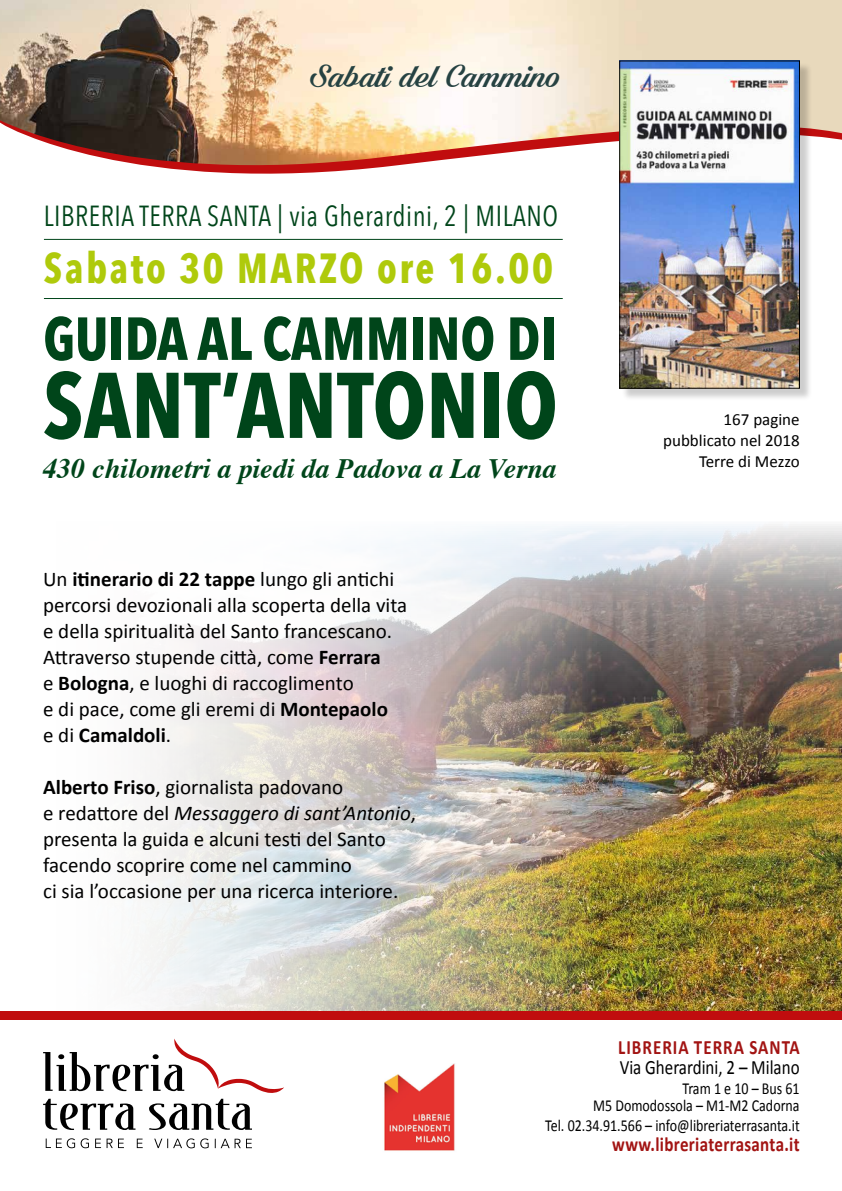
<style>
.page{position:relative;width:842px;height:1191px;background:#fff}
.page>*{position:absolute;margin:0;border:0;box-sizing:border-box;transform-origin:0 0}
.t1{font:700 92px "Avenir Next Condensed";color:#00451a;scale:.95 1}
.t2{font:700 60px "Avenir Next Condensed";color:#00451a;scale:.95 1}
.t3{font:700 42px "Avenir Next Condensed";letter-spacing:.065em;color:#afca0b;scale:.95 1}
.t4{font:35px "Shaded Larch PERSONALUSEONLY";color:#264242}
.t5{font:29px "Avenir Next Condensed";letter-spacing:.02em;color:#00451a;scale:.95 1}
.t6{font:italic 700 28px "Times";color:#00451a}
.t7{font:21px/26px "Calibri";color:#000}
.t8{font:700 20.4px "Calibri";letter-spacing:.02em;color:#a21413;scale:.83 1}
.t9{font:20.4px "Calibri";color:#000;scale:.83 1}
.t10{font:700 20.4px "Calibri";letter-spacing:.06em;color:#a21413;scale:.83 1}
.t11{font:17px/21px "Calibri";color:#000;text-align:right}
.t12{font:16.8px/17px "Calibri";color:#000;text-align:right;scale:.83 1}
.s1{font-weight:700}
.s2{font-style:italic}
</style>
<div class="page">
<img style="left:597px;top:524px;width:245px;height:487px">
<img style="left:145px;top:526px;width:452px;height:485px">
<img style="left:0;top:0;width:842px;height:107px">
<svg style="left:46px;top:1138px;width:29px;height:10px"></svg>
<svg style="left:81px;top:1138px;width:8px;height:10px"></svg>
<svg style="left:95px;top:1138px;width:6px;height:10px"></svg>
<svg style="left:107px;top:1138px;width:17px;height:10px"></svg>
<svg style="left:137px;top:1138px;width:6px;height:10px"></svg>
<svg style="left:154px;top:1138px;width:55px;height:10px"></svg>
<svg style="left:215px;top:1138px;width:37px;height:10px"></svg>
<svg style="left:43px;top:1039px;width:241px;height:91px"></svg>
<img style="left:384px;top:1063px;width:71px;height:88px">
<svg style="left:0;top:110px;width:842px;height:130px"></svg>
<div style="left:621px;top:62px;width:191px;height:339px;background:#000;opacity:.2"></div>
<img style="left:621px;top:63px;width:177px;height:323px">
<div style="left:619px;top:61px;width:181px;height:327px;border:1px solid #000"></div>
<hr style="left:44px;top:298px;width:519px;height:1px;background:#00451a">
<hr style="left:44px;top:239px;width:519px;height:1px;background:#00451a">
<div style="left:0;top:1011px;width:842px;height:9px;background:#c00d0e"></div>
<h3 class="t4" style="left:310px;top:56px;width:252px">Sabati del Cammino</h3>
<h3 class="t5" style="left:44px;top:191px;width:543px">LIBRERIA TERRA SANTA | via Gherardini, 2 | MILANO</h3>
<h3 class="t3" style="left:44px;top:242px;width:537px">Sabato 30 MARZO ore 16.00</h3>
<h2 class="t2" style="left:43px;top:302px;width:542px">GUIDA AL CAMMINO DI</h2>
<h1 class="t1" style="left:43px;top:349px;width:543px">SANT’ANTONIO</h1>
<h3 class="t6" style="left:43px;top:442px;width:515px">430 chilometri a piedi da Padova a La Verna</h3>
<p class="t7" style="left:43px;top:566px;width:366px">Un <span class="s1">itinerario di 22 tappe</span> lungo gli antichi percorsi devozionali alla scoperta della vita e della spiritualità del Santo francescano.<br>Attraverso stupende città, come <span class="s1">Ferrara<br></span>e <span class="s1">Bologna</span>, e luoghi di raccoglimento<br>e di pace, come gli eremi di <span class="s1">Montepaolo<br></span>e di <span class="s1">Camaldoli</span>.</p>
<p class="t7" style="left:43px;top:774px;width:375px"><span class="s1">Alberto Friso</span>, giornalista padovano<br>e redattore del <span class="s2">Messaggero di sant’Antonio</span>, presenta la guida e alcuni testi del Santo facendo scoprire come nel cammino<br>ci sia l’occasione per una ricerca interiore.</p>
<p class="t11" style="left:663px;top:408px;width:138px">167 pagine pubblicato nel 2018<br>Terre di Mezzo</p>
<p class="t10" style="left:618px;top:1034px;width:220px">LIBRERIA TERRA SANTA</p>
<p class="t9" style="left:620px;top:1054px;width:218px">Via Gherardini, 2 – Milano</p>
<p class="t12" style="left:593px;top:1079px;width:250px">Tram 1 e 10 – Bus 61<br>M5 Domodossola – M1-M2 Cadorna</p>
<p class="t12" style="left:545px;top:1116px;width:308px">Tel. 02.34.91.566 – info@libreriaterrasanta.it</p>
<p class="t8" style="left:612px;top:1131px;width:227px">www.libreriaterrasanta.it</p>
</div>
